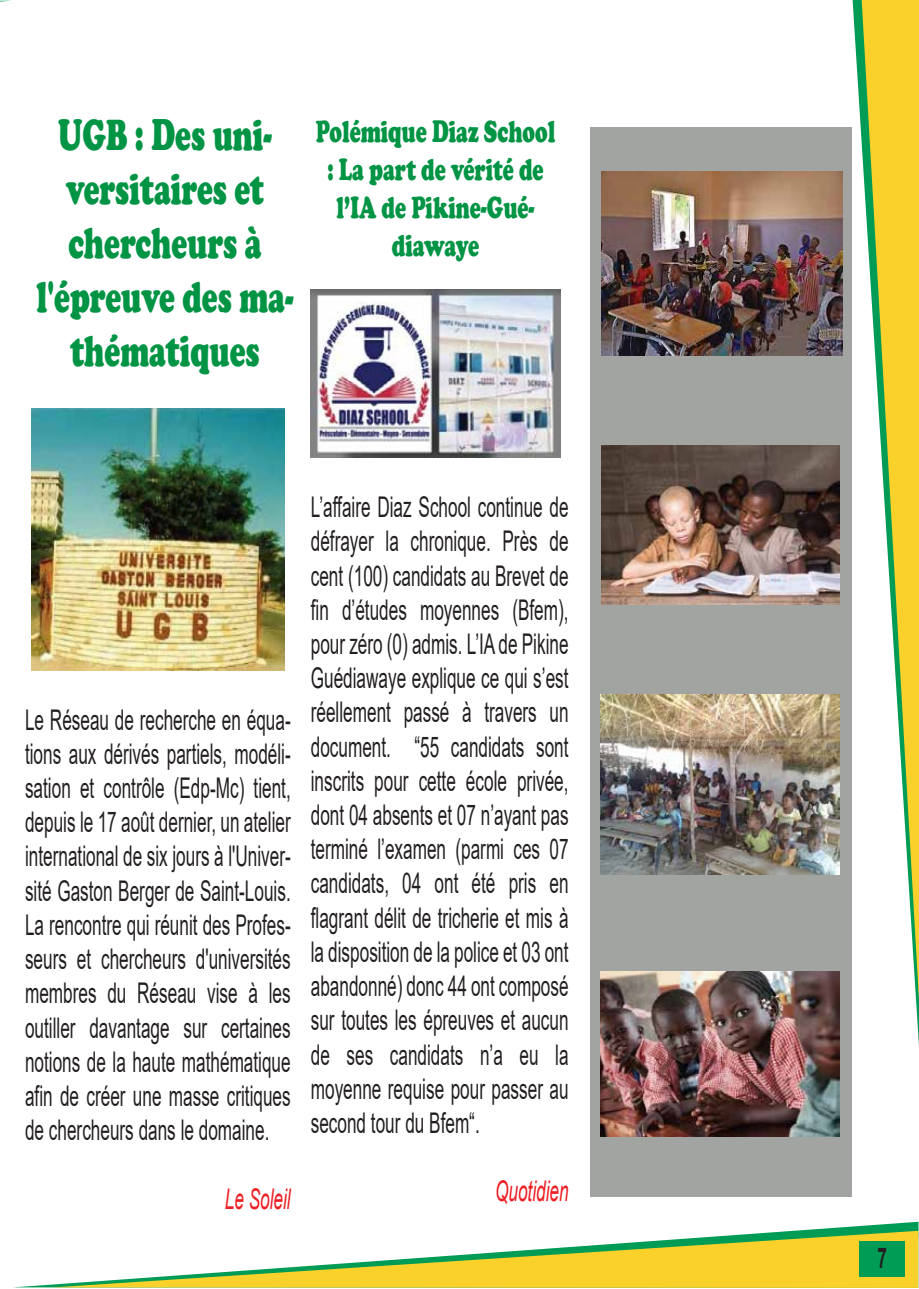
<style>
.page{position:relative;width:919px;height:1289px;background:#fff}
.page>*{position:absolute;margin:0;border:0;box-sizing:border-box;transform-origin:0 0}
.t1{font:900 45px/54px "Cooper";color:#009444;text-align:center;scale:.66 1}
.t2{font:900 31.5px/37.8px "Cooper";color:#009444;text-align:center;scale:.66 1}
.t3{font:28.5px/34.2px "Arial";color:#231f20;text-align:justify;scale:.6 1}
.t4{font:italic 28.5px "Arial";color:#ed1f24;scale:.6 1}
.t5{font:700 28.5px "Arial";color:#231f20;scale:.6 1}
</style>
<div class="page">
<div style="left:590px;top:127px;width:261px;height:1069px;background:#a2a4a2"></div>
<img style="left:601px;top:171px;width:241px;height:184px">
<img style="left:601px;top:446px;width:238px;height:158px">
<img style="left:600px;top:695px;width:239px;height:179px">
<img style="left:600px;top:971px;width:239px;height:165px">
<svg style="left:19px;top:1221px;width:899px;height:66px"></svg>
<svg style="left:53px;top:1230px;width:865px;height:57px"></svg>
<svg style="left:852px;top:0;width:66px;height:1030px"></svg>
<svg style="left:861px;top:0;width:57px;height:1000px"></svg>
<div style="left:859px;top:1240px;width:45px;height:36px;background:#009b55"></div>
<img style="left:32px;top:409px;width:252px;height:262px">
<img style="left:311px;top:289px;width:249px;height:168px">
<h1 class="t1" style="left:37px;top:108px;width:390px">UGB : Des uni&shy;versitaires et chercheurs à l'épreuve des ma&shy;thématiques</h1>
<p class="t2" style="left:316px;top:113px;width:364px">Polémique Diaz School : La part de vérité de l’IA de Pikine-Gué&shy;diawaye</p>
<p class="t3" style="left:25px;top:702px;width:444px">Le Réseau de recherche en équa&shy;tions aux dérivés partiels, modéli&shy;sation et contrôle (Edp-Mc) tient, depuis le 17 août dernier, un atelier international de six jours à l'Univer&shy;sité Gaston Berger de Saint-Louis.<br>La rencontre qui réunit des Profes&shy;seurs et chercheurs d'universités membres du Réseau vise à les outiller davantage sur certaines notions de la haute mathématique afin de créer une masse critiques de chercheurs dans le domaine.</p>
<p class="t4" style="left:225px;top:1180px;width:111px">Le Soleil</p>
<p class="t3" style="left:311px;top:490px;width:431px">L’affaire Diaz School continue de défrayer la chronique. Près de cent (100) candidats au Brevet de fin d’études moyennes (Bfem), pour zéro (0) admis. L’IA de Pikine Guédiawaye explique ce qui s’est réellement passé à travers un document. “55 candidats sont inscrits pour cette école privée, dont 04 absents et 07 n’ayant pas terminé l’examen (parmi ces 07 candidats, 04 ont été pris en flagrant délit de tricherie et mis à la disposition de la police et 03 ont abandonné) donc 44 ont composé sur toutes les épreuves et aucun de ses candidats n’a eu la moyenne requise pour passer au second tour du Bfem“.</p>
<p class="t4" style="left:495px;top:1172px;width:124px">Quotidien</p>
<p class="t5" style="left:877px;top:1237px;width:17px">7</p>
</div>
